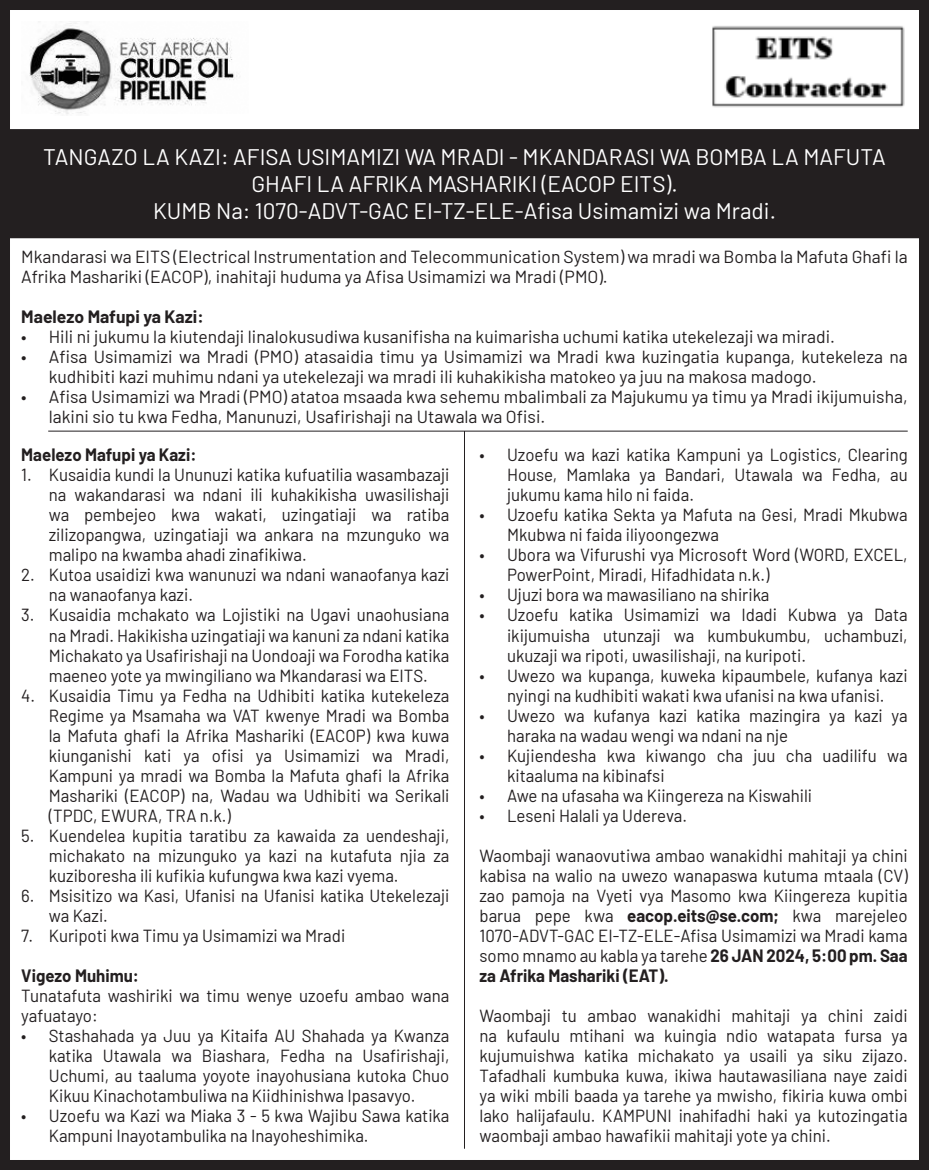
<style>
.page{position:relative;width:929px;height:1170px;background:#fff}
.page>*{position:absolute;margin:0;border:0;box-sizing:border-box;transform-origin:0 0}
.t1{font:22.5px/27px "Barlow";color:#fff;text-align:center}
.t2{font:17.5px/20px "Barlow";color:#231f20;text-align:justify;scale:.96 1}
.t3{font:17.5px/20px "Barlow";color:#231f20}
.t4{font:700 17.5px "Barlow";color:#231f20;scale:.96 1}
.t5{font:700 17.5px "Barlow";color:#231f20}
.s1{font-weight:700}
</style>
<div class="page">
<div style="left:11px;top:129px;width:906px;height:109px;background:#231f20"></div>
<img style="left:712px;top:26px;width:193px;height:82px">
<img style="left:29px;top:23px;width:208px;height:91px">
<div style="left:0;top:0;width:928px;height:1169px;border:10px solid #231f20"></div>
<hr style="left:464px;top:431px;width:1px;height:717px;background:#231f20">
<hr style="left:48px;top:430px;width:859px;height:1px;background:#231f20">
<p class="t1" style="left:43px;top:141px;width:843px">TANGAZO LA KAZI: AFISA USIMAMIZI WA MRADI - MKANDARASI WA BOMBA LA MAFUTA<br>GHAFI LA AFRIKA MASHARIKI (EACOP EITS).</p>
<p class="t1" style="left:153px;top:195px;width:624px">KUMB Na: 1070-ADVT-GAC EI-TZ-ELE-Afisa Usimamizi wa Mradi.</p>
<p class="t3" style="left:21px;top:245px;width:887px">Mkandarasi wa EITS (Electrical Instrumentation and Telecommunication System) wa mradi wa Bomba la Mafuta Ghafi la<br>Afrika Mashariki (EACOP), inahitaji huduma ya Afisa Usimamizi wa Mradi (PMO).</p>
<p class="t5" style="left:21px;top:303px;width:184px">Maelezo Mafupi ya Kazi:</p>
<p class="t3" style="left:21px;top:325px;width:815px">• Hili ni jukumu la kiutendaji linalokusudiwa kusanifisha na kuimarisha uchumi katika utekelezaji wa miradi.</p>
<p class="t3" style="left:49px;top:345px;width:860px;text-indent:-28px">• Afisa Usimamizi wa Mradi (PMO) atasaidia timu ya Usimamizi wa Mradi kwa kuzingatia kupanga, kutekeleza na kudhibiti kazi muhimu ndani ya utekelezaji wa mradi ili kuhakikisha matokeo ya juu na makosa madogo.</p>
<p class="t3" style="left:49px;top:385px;width:860px;text-indent:-28px">• Afisa Usimamizi wa Mradi (PMO) atatoa msaada kwa sehemu mbalimbali za Majukumu ya timu ya Mradi ikijumuisha, lakini sio tu kwa Fedha, Manunuzi, Usafirishaji na Utawala wa Ofisi.</p>
<p class="t4" style="left:21px;top:442px;width:184px">Maelezo Mafupi ya Kazi:</p>
<p class="t2" style="left:49px;top:463px;width:419px;text-indent:-28px">1. Kusaidia kundi la Ununuzi katika kufuatilia wasambazaji na wakandarasi wa ndani ili kuhakikisha uwasilishaji wa pembejeo kwa wakati, uzingatiaji wa ratiba zilizopangwa, uzingatiaji wa ankara na mzunguko wa malipo na kwamba ahadi zinafikiwa.</p>
<p class="t2" style="left:49px;top:563px;width:419px;text-indent:-28px">2. Kutoa usaidizi kwa wanunuzi wa ndani wanaofanya kazi na wanaofanya kazi.</p>
<p class="t2" style="left:49px;top:603px;width:419px;text-indent:-28px">3. Kusaidia mchakato wa Lojistiki na Ugavi unaohusiana na Mradi. Hakikisha uzingatiaji wa kanuni za ndani katika Michakato ya Usafirishaji na Uondoaji wa Forodha katika maeneo yote ya mwingiliano wa Mkandarasi wa EITS.</p>
<p class="t2" style="left:49px;top:683px;width:419px;text-indent:-28px">4. Kusaidia Timu ya Fedha na Udhibiti katika kutekeleza Regime ya Msamaha wa VAT kwenye Mradi wa Bomba la Mafuta ghafi la Afrika Mashariki (EACOP) kwa kuwa kiunganishi kati ya ofisi ya Usimamizi wa Mradi, Kampuni ya mradi wa Bomba la Mafuta ghafi la Afrika Mashariki (EACOP) na, Wadau wa Udhibiti wa Serikali (TPDC, EWURA, TRA n.k.)</p>
<p class="t2" style="left:49px;top:823px;width:419px;text-indent:-28px">5. Kuendelea kupitia taratibu za kawaida za uendeshaji, michakato na mizunguko ya kazi na kutafuta njia za kuziboresha ili kufikia kufungwa kwa kazi vyema.</p>
<p class="t2" style="left:49px;top:883px;width:419px;text-indent:-28px">6. Msisitizo wa Kasi, Ufanisi na Ufanisi katika Utekelezaji wa Kazi.</p>
<p class="t2" style="left:21px;top:923px;width:339px">7. Kuripoti kwa Timu ya Usimamizi wa Mradi</p>
<p class="t4" style="left:21px;top:962px;width:124px">Vigezo Muhimu:</p>
<p class="t2" style="left:21px;top:983px;width:447px">Tunatafuta washiriki wa timu wenye uzoefu ambao wana yafuatayo:</p>
<p class="t2" style="left:49px;top:1023px;width:419px;text-indent:-28px">• Stashahada ya Juu ya Kitaifa AU Shahada ya Kwanza katika Utawala wa Biashara, Fedha na Usafirishaji, Uchumi, au taaluma yoyote inayohusiana kutoka Chuo Kikuu Kinachotambuliwa na Kiidhinishwa Ipasavyo.</p>
<p class="t2" style="left:49px;top:1103px;width:419px;text-indent:-28px">• Uzoefu wa Kazi wa Miaka 3 - 5 kwa Wajibu Sawa katika<br>Kampuni Inayotambulika na Inayoheshimika.</p>
<p class="t2" style="left:507px;top:443px;width:419px;text-indent:-28px">• Uzoefu wa kazi katika Kampuni ya Logistics, Clearing House, Mamlaka ya Bandari, Utawala wa Fedha, au jukumu kama hilo ni faida.</p>
<p class="t2" style="left:507px;top:503px;width:419px;text-indent:-28px">• Uzoefu katika Sekta ya Mafuta na Gesi, Mradi Mkubwa<br>Mkubwa ni faida iliyoongezwa</p>
<p class="t2" style="left:507px;top:543px;width:419px;text-indent:-28px">• Ubora wa Vifurushi vya Microsoft Word (WORD, EXCEL,<br>PowerPoint, Miradi, Hifadhidata n.k.)</p>
<p class="t2" style="left:479px;top:583px;width:303px">• Ujuzi bora wa mawasiliano na shirika</p>
<p class="t2" style="left:507px;top:603px;width:419px;text-indent:-28px">• Uzoefu katika Usimamizi wa Idadi Kubwa ya Data ikijumuisha utunzaji wa kumbukumbu, uchambuzi, ukuzaji wa ripoti, uwasilishaji, na kuripoti.</p>
<p class="t2" style="left:479px;top:663px;width:447px;text-align:center">• Uwezo wa kupanga, kuweka kipaumbele, kufanya kazi nyingi na kudhibiti wakati kwa ufanisi na kwa ufanisi.</p>
<p class="t2" style="left:507px;top:703px;width:419px;text-indent:-28px">• Uwezo wa kufanya kazi katika mazingira ya kazi ya haraka na wadau wengi wa ndani na nje</p>
<p class="t2" style="left:507px;top:743px;width:419px;text-indent:-28px">• Kujiendesha kwa kiwango cha juu cha uadilifu wa kitaaluma na kibinafsi</p>
<p class="t2" style="left:479px;top:783px;width:348px">• Awe na ufasaha wa Kiingereza na Kiswahili</p>
<p class="t2" style="left:479px;top:803px;width:218px">• Leseni Halali ya Udereva.</p>
<p class="t2" style="left:479px;top:843px;width:447px">Waombaji wanaovutiwa ambao wanakidhi mahitaji ya chini kabisa na walio na uwezo wanapaswa kutuma mtaala (CV) zao pamoja na Vyeti vya Masomo kwa Kiingereza kupitia barua pepe kwa <span class="s1">eacop.eits@se.com;</span> kwa marejeleo 1070-ADVT-GAC EI-TZ-ELE-Afisa Usimamizi wa Mradi kama somo mnamo au kabla ya tarehe <span class="s1">26 JAN 2024, 5:00 pm. Saa za Afrika Mashariki (EAT).</span></p>
<p class="t2" style="left:479px;top:1003px;width:447px">Waombaji tu ambao wanakidhi mahitaji ya chini zaidi na kufaulu mtihani wa kuingia ndio watapata fursa ya kujumuishwa katika michakato ya usaili ya siku zijazo.<br>Tafadhali kumbuka kuwa, ikiwa hautawasiliana naye zaidi ya wiki mbili baada ya tarehe ya mwisho, fikiria kuwa ombi lako halijafaulu. KAMPUNI inahifadhi haki ya kutozingatia waombaji ambao hawafikii mahitaji yote ya chini.</p>
</div>
